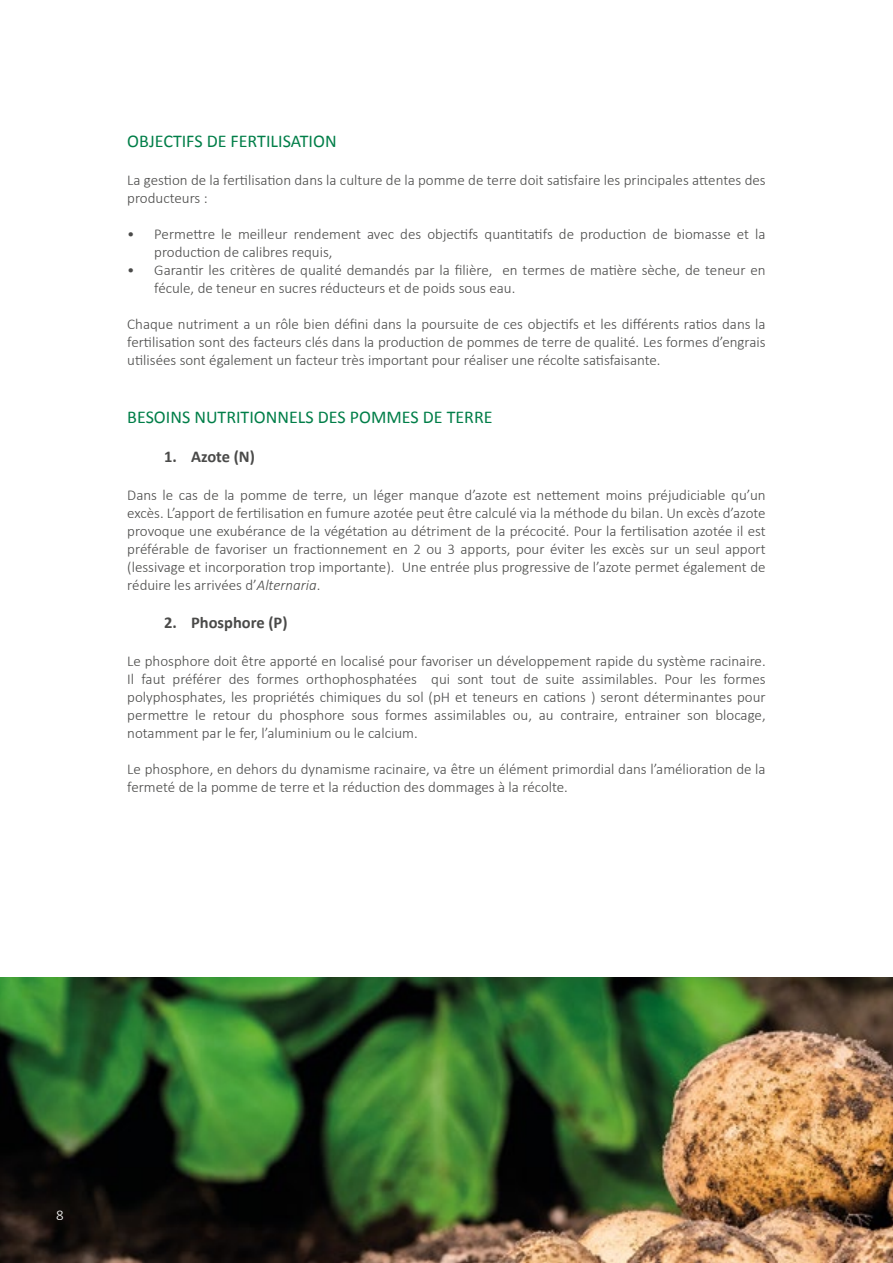
<style>
.page{position:relative;width:893px;height:1263px;background:#fff}
.page>*{position:absolute;margin:0;border:0;box-sizing:border-box;transform-origin:0 0}
.t1{font:18px "Calibri";color:#007e48}
.t2{font:700 16.5px "Calibri";color:#4a4a49}
.t3{font:300 15px/18px "Calibri";color:#4a4a49}
.t4{font:300 15px "Calibri";color:#fff}
.s1{font-style:italic}
</style>
<div class="page">
<img style="left:0;top:977px;width:893px;height:286px">
<p class="t1" style="left:127px;top:130px;width:211px">OBJECTIFS DE FERTILISATION</p>
<p class="t3" style="left:127px;top:171px;width:640px">La gestion de la fertilisation dans la culture de la pomme de terre doit satisfaire les principales attentes des producteurs :</p>
<p class="t3" style="left:154px;top:225px;width:613px;text-indent:-27px">• Permettre le meilleur rendement avec des objectifs quantitatifs de production de biomasse et la production de calibres requis,</p>
<p class="t3" style="left:154px;top:261px;width:613px;text-indent:-27px">• Garantir les critères de qualité demandés par la filière, en termes de matière sèche, de teneur en fécule, de teneur en sucres réducteurs et de poids sous eau.</p>
<p class="t3" style="left:127px;top:315px;width:640px;text-align:justify">Chaque nutriment a un rôle bien défini dans la poursuite de ces objectifs et les différents ratios dans la fertilisation sont des facteurs clés dans la production de pommes de terre de qualité. Les formes d’engrais utilisées sont également un facteur très important pour réaliser une récolte satisfaisante.</p>
<p class="t1" style="left:127px;top:406px;width:367px">BESOINS NUTRITIONNELS DES POMMES DE TERRE</p>
<p class="t2" style="left:164px;top:445px;width:92px">1. Azote (N)</p>
<p class="t3" style="left:127px;top:486px;width:640px;text-align:justify">Dans le cas de la pomme de terre, un léger manque d’azote est nettement moins préjudiciable qu’un excès. L’apport de fertilisation en fumure azotée peut être calculé via la méthode du bilan. Un excès d’azote provoque une exubérance de la végétation au détriment de la précocité. Pour la fertilisation azotée il est préférable de favoriser un fractionnement en 2 ou 3 apports, pour éviter les excès sur un seul apport (lessivage et incorporation trop importante). Une entrée plus progressive de l’azote permet également de réduire les arrivées d’<span class="s1">Alternaria</span>.</p>
<p class="t2" style="left:164px;top:611px;width:125px">2. Phosphore (P)</p>
<p class="t3" style="left:127px;top:652px;width:640px;text-align:justify">Le phosphore doit être apporté en localisé pour favoriser un développement rapide du système racinaire.<br>Il faut préférer des formes orthophosphatées qui sont tout de suite assimilables. Pour les formes polyphosphates, les propriétés chimiques du sol (pH et teneurs en cations ) seront déterminantes pour permettre le retour du phosphore sous formes assimilables ou, au contraire, entrainer son blocage, notamment par le fer, l’aluminium ou le calcium.</p>
<p class="t3" style="left:127px;top:760px;width:640px">Le phosphore, en dehors du dynamisme racinaire, va être un élément primordial dans l’amélioration de la fermeté de la pomme de terre et la réduction des dommages à la récolte.</p>
<p class="t4" style="left:56px;top:1206px;width:9px">8</p>
</div>
